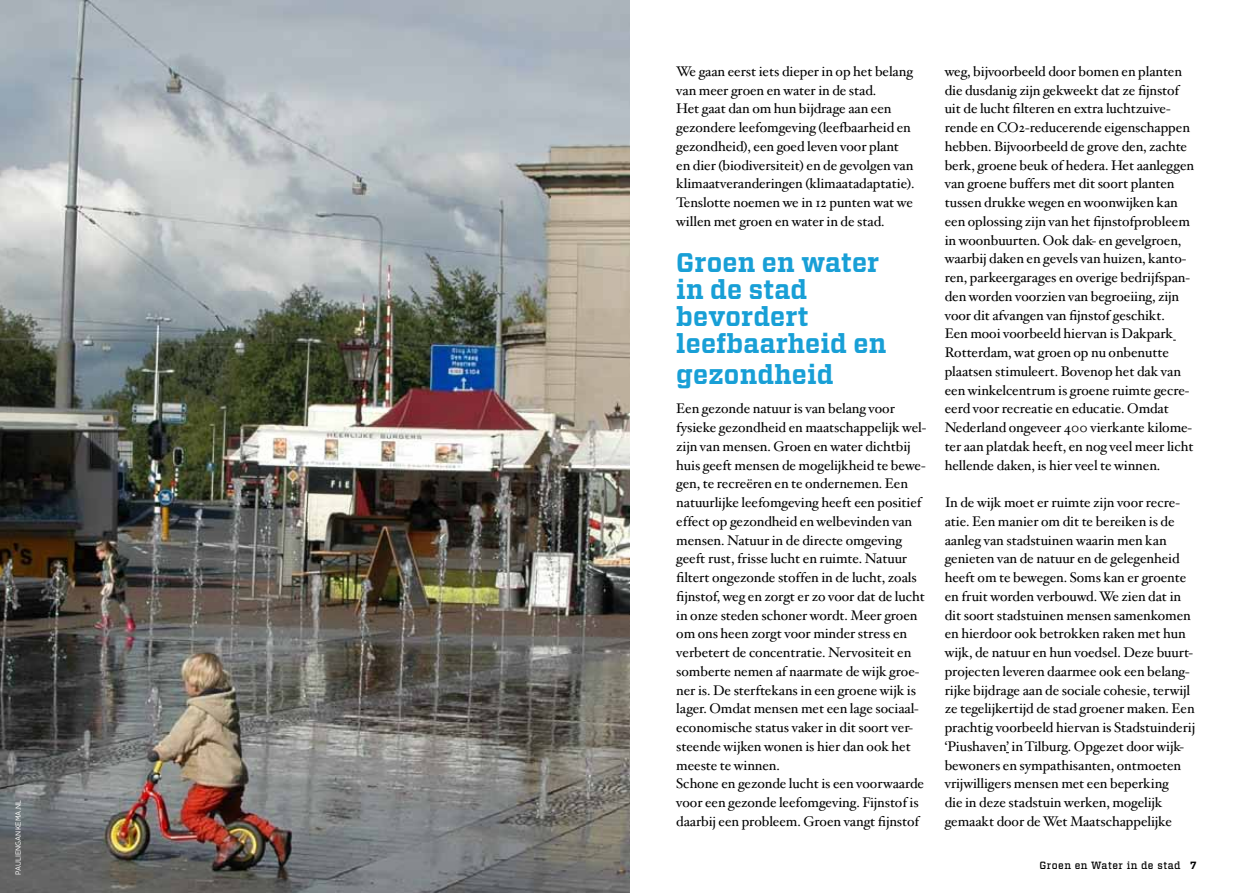
<style>
.page{position:relative;width:1259px;height:893px;background:#fff}
.page>*{position:absolute;margin:0;border:0;box-sizing:border-box;transform-origin:0 0}
.t1{font:700 27px/27px "Vitesse";letter-spacing:.01em;color:#189fd6;scale:.96 1}
.t2{font:13.95px/18.8px "Hoefler Text";letter-spacing:-.005em;color:#000}
.t3{font:500 10.5px "Vitesse";letter-spacing:.05em;color:#000;scale:.96 1}
.t4{font:7.5px "Gotham Narrow";letter-spacing:.01em;color:#fff}
.s1{font-weight:700}
</style>
<div class="page">
<img style="left:0;top:0;width:629px;height:893px">
<p class="t4" style="left:14px;top:875px;width:77px;rotate:-90deg">pauliengankema.nl</p>
<p class="t2" style="left:676px;top:62px;width:240px">We gaan eerst iets dieper in op het belang van meer groen en water in de stad.<br>Het gaat dan om hun bijdrage aan een gezondere leefomgeving (leefbaarheid en gezondheid), een goed leven voor plant en dier (biodiversiteit) en de gevolgen van klimaatveranderingen (klimaatadaptatie).<br>Tenslotte noemen we in 12 punten wat we willen met groen en water in de stad.</p>
<h1 class="t1" style="left:676px;top:249px;width:220px">Groen en water in de stad bevordert leefbaarheid en</h1>
<h1 class="t1" style="left:676px;top:361px;width:165px">gezondheid</h1>
<p class="t2" style="left:676px;top:400px;width:252px">Een gezonde natuur is van belang voor fysieke gezondheid en maatschappelijk wel&shy;zijn van mensen. Groen en water dichtbij huis geeft mensen de mogelijkheid te bewe&shy;gen, te recreëren en te ondernemen. Een natuurlijke leefomgeving heeft een positief effect op gezondheid en welbevinden van mensen. Natuur in de directe omgeving geeft rust, frisse lucht en ruimte. Natuur filtert ongezonde stoffen in de lucht, zoals fijnstof, weg en zorgt er zo voor dat de lucht in onze steden schoner wordt. Meer groen om ons heen zorgt voor minder stress en verbetert de concentratie. Nervositeit en somberte nemen af naarmate de wijk groe&shy;ner is. De sterftekans in een groene wijk is lager. Omdat mensen met een lage sociaal&shy;economische status vaker in dit soort ver&shy;steende wijken wonen is hier dan ook het meeste te winnen.<br>Schone en gezonde lucht is een voorwaarde voor een gezonde leefomgeving. Fijnstof is daarbij een probleem. Groen vangt fijnstof</p>
<p class="t2" style="left:944px;top:62px;width:251px">weg, bijvoorbeeld door bomen en planten die dusdanig zijn gekweekt dat ze fijnstof uit de lucht filteren en extra luchtzuive&shy;rende en CO2-reducerende eigenschappen hebben. Bijvoorbeeld de grove den, zachte berk, groene beuk of hedera. Het aanleggen van groene buffers met dit soort planten tussen drukke wegen en woonwijken kan een oplossing zijn van het fijnstofprobleem in woonbuurten. Ook dak- en gevelgroen, waarbij daken en gevels van huizen, kanto&shy;ren, parkeergarages en overige bedrijfspan&shy;den worden voorzien van begroeiing, zijn voor dit afvangen van fijnstof geschikt.<br>Een mooi voorbeeld hiervan is Dakpark Rotterdam, wat groen op nu onbenutte plaatsen stimuleert. Bovenop het dak van een winkelcentrum is groene ruimte gecre&shy;ëerd voor recreatie en educatie. Omdat Nederland ongeveer 400 vierkante kilome&shy;ter aan platdak heeft, en nog veel meer licht hellende daken, is hier veel te winnen.</p>
<p class="t2" style="left:944px;top:493px;width:252px">In de wijk moet er ruimte zijn voor recre&shy;atie. Een manier om dit te bereiken is de aanleg van stadstuinen waarin men kan genieten van de natuur en de gelegenheid heeft om te bewegen. Soms kan er groente en fruit worden verbouwd. We zien dat in dit soort stadstuinen mensen samenkomen en hierdoor ook betrokken raken met hun wijk, de natuur en hun voedsel. Deze buurt&shy;projecten leveren daarmee ook een belang&shy;rijke bijdrage aan de sociale cohesie, terwijl ze tegelijkertijd de stad groener maken. Een prachtig voorbeeld hiervan is Stadstuinderij ‘Piushaven’ in Tilburg. Opgezet door wijk&shy;bewoners en sympathisanten, ontmoeten vrijwilligers mensen met een beperking<br>die in deze stadstuin werken, mogelijk gemaakt door de Wet Maatschappelijke</p>
<p class="t3" style="left:1039px;top:858px;width:165px">Groen en Water in de stad <span class="s1">7</span></p>
</div>
